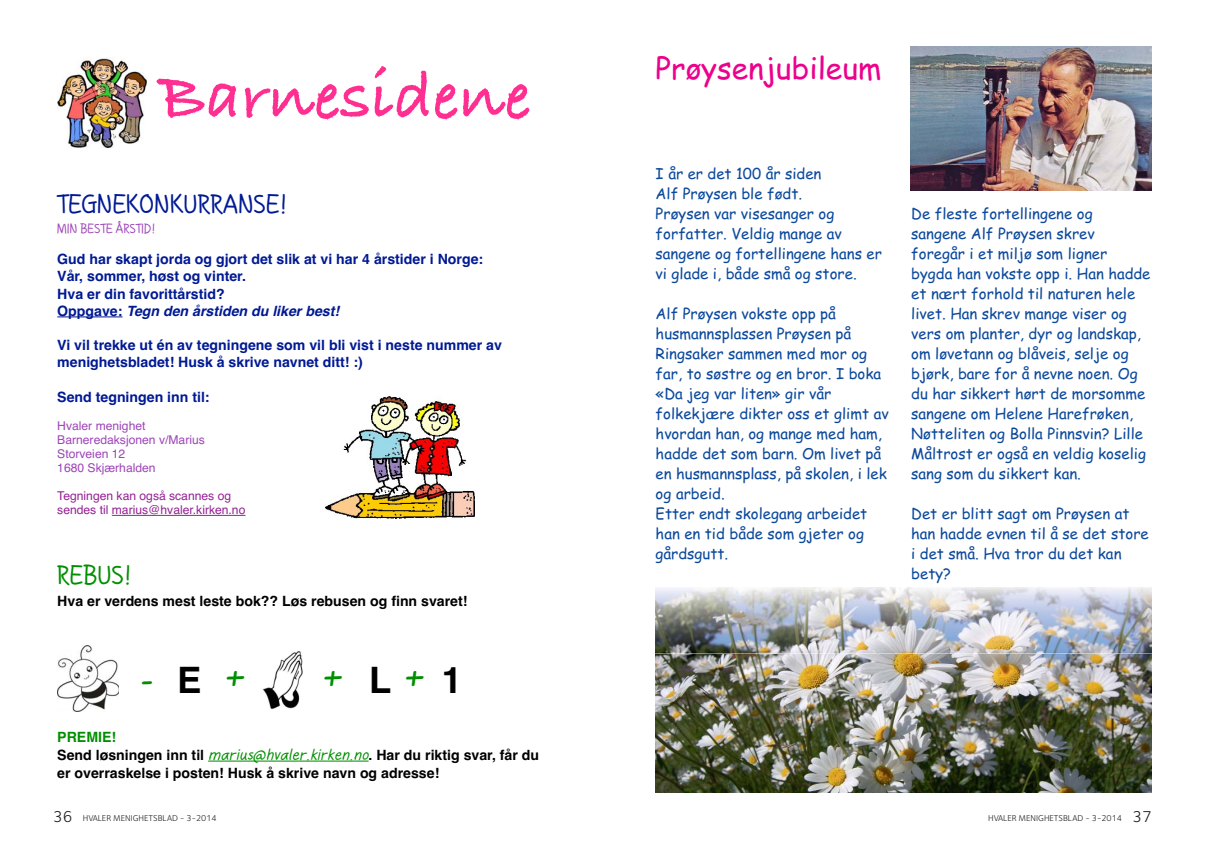
<style>
.page{position:relative;width:1205px;height:851px;background:#fff}
.page>*{position:absolute;margin:0;border:0;box-sizing:border-box;transform-origin:0 0}
.t1{font:68.75px "Bradley Hand ITCTT Bold+T42";color:#ff2f92}
.t2{font:36.38px "Helvetica Bold+T42";color:#000}
.t3{font:36.38px "Handgley Italic+T42";color:#008f00}
.t4{font:30px "Comic Sans MS";color:#ec008c}
.t5{font:24.25px "Handgley+T42";color:#011993}
.t6{font:24.25px "Handgley+T42";color:#008f00}
.t7{font:15px/20px "Comic Sans MS";color:#0c499c}
.t8{font:14.12px/17.1px "Helvetica Bold+T42";color:#011993}
.t9{font:14.12px/17.8px "Helvetica Bold+T42";color:#000}
.t10{font:14.12px "Helvetica Bold Oblique+T42";color:#011993}
.t11{font:12.12px/14.1px "Helvetica+T42";color:#9d45b8}
.t12{font:12.12px/14.1px "Helvetica+T42";color:#942193}
.t13{font:12.12px "Handgley+T42";color:#9d45b8}
.t14{font:8.75px "Foundry Sterling";color:#231f20}
.s1{font-family:"Helvetica Bold+T42"}
.s2{font-family:"Helvetica Bold+T42";color:#000}
.s3{font-family:"Handgley Italic+T42";color:#008f00}
.s4{color:#008f00}
.s5{font-size:16.25px}
</style>
<div class="page">
<hr style="left:57px;top:316px;width:65px;height:1px;background:#011993">
<hr style="left:112px;top:515px;width:133px;height:1px;background:#942193">
<hr style="left:208px;top:760px;width:161px;height:1px;background:#008f00">
<img style="left:57px;top:57px;width:90px;height:91px">
<img style="left:326px;top:396px;width:148px;height:122px">
<img style="left:57px;top:645px;width:62px;height:66px">
<img style="left:262px;top:651px;width:41px;height:58px">
<img style="left:911px;top:46px;width:241px;height:145px">
<img style="left:656px;top:653px;width:496px;height:139px">
<img style="left:656px;top:587px;width:496px;height:66px">
<h1 class="t1" style="left:159px;top:52px;width:373px">Barnesidene</h1>
<h3 class="t5" style="left:57px;top:194px;width:232px">TEGNEKONKURRANSE!</h3>
<p class="t13" style="left:57px;top:224px;width:100px">MIN BESTE ÅRSTID!</p>
<p class="t8" style="left:57px;top:252px;width:435px">Gud har skapt jorda og gjort det slik at vi har 4 årstider i Norge: -<br>Vår, sommer, høst og vinter. -<br>Hva er din favorittårstid? -</p>
<p class="t10" style="left:57px;top:305px;width:283px"><span class="s1">Oppgave:</span> Tegn den årstiden du liker best!</p>
<p class="t8" style="left:57px;top:338px;width:446px">Vi vil trekke ut én av tegningene som vil bli vist i neste nummer av menighetsbladet! Husk å skrive navnet ditt! :)-</p>
<p class="t8" style="left:57px;top:389px;width:162px">Send tegningen inn til: -</p>
<p class="t11" style="left:57px;top:419px;width:152px">Hvaler menighet-<br>Barneredaksjonen v/Marius-<br>Storveien 12-<br>1680 Skjærhalden-</p>
<p class="t12" style="left:57px;top:490px;width:193px">Tegningen kan også scannes og - sendes til marius@hvaler.kirken.no-</p>
<h3 class="t6" style="left:57px;top:565px;width:77px">REBUS!</h3>
<p class="t9" style="left:57px;top:593px;width:412px">Hva er verdens mest leste bok?? Løs rebusen og finn svaret!</p>
<h2 class="t3" style="left:140px;top:656px;width:106px">- <span class="s2">E</span> +</h2>
<h2 class="t2" style="left:319px;top:666px;width:154px"><span class="s3">+</span> L <span class="s3">+</span> 1-</h2>
<p class="t9" style="left:57px;top:729px;width:483px"><span class="s4">PREMIE!<br></span>Send løsningen inn til <span class="s3">marius@hvaler.kirken.no</span>. Har du riktig svar, får du er overraskelse i posten! Husk å skrive navn og adresse!</p>
<p class="t14" style="left:53px;top:814px;width:165px"><span class="s5">36</span> HVALER MENIGHETSBLAD - 3-2014</p>
<h3 class="t4" style="left:656px;top:56px;width:227px">Prøysenjubileum</h3>
<p class="t7" style="left:656px;top:165px;width:228px">I år er det 100 år siden<br>Alf Prøysen ble født.<br>Prøysen var visesanger og forfatter. Veldig mange av sangene og fortellingene hans er vi glade i, både små og store.</p>
<p class="t7" style="left:656px;top:305px;width:234px">Alf Prøysen vokste opp på husmannsplassen Prøysen på<br>Ringsaker sammen med mor og far, to søstre og en bror. I boka «Da jeg var liten» gir vår folkekjære dikter oss et glimt av hvordan han, og mange med ham, hadde det som barn. Om livet på en husmannsplass, på skolen, i lek og arbeid.<br>Etter endt skolegang arbeidet han en tid både som gjeter og gårdsgutt.</p>
<p class="t7" style="left:911px;top:205px;width:241px">De fleste fortellingene og sangene Alf Prøysen skrev foregår i et miljø som ligner bygda han vokste opp i. Han hadde et nært forhold til naturen hele livet. Han skrev mange viser og vers om planter, dyr og landskap, om løvetann og blåveis, selje og bjørk, bare for å nevne noen. Og du har sikkert hørt de morsomme sangene om Helene Harefrøken,<br>Nøtteliten og Bolla Pinnsvin? Lille<br>Måltrost er også en veldig koselig sang som du sikkert kan.</p>
<p class="t7" style="left:911px;top:505px;width:239px">Det er blitt sagt om Prøysen at han hadde evnen til å se det store i det små. Hva tror du det kan bety?</p>
<p class="t14" style="left:988px;top:814px;width:165px">HVALER MENIGHETSBLAD - 3-2014 <span class="s5">37</span></p>
</div>
